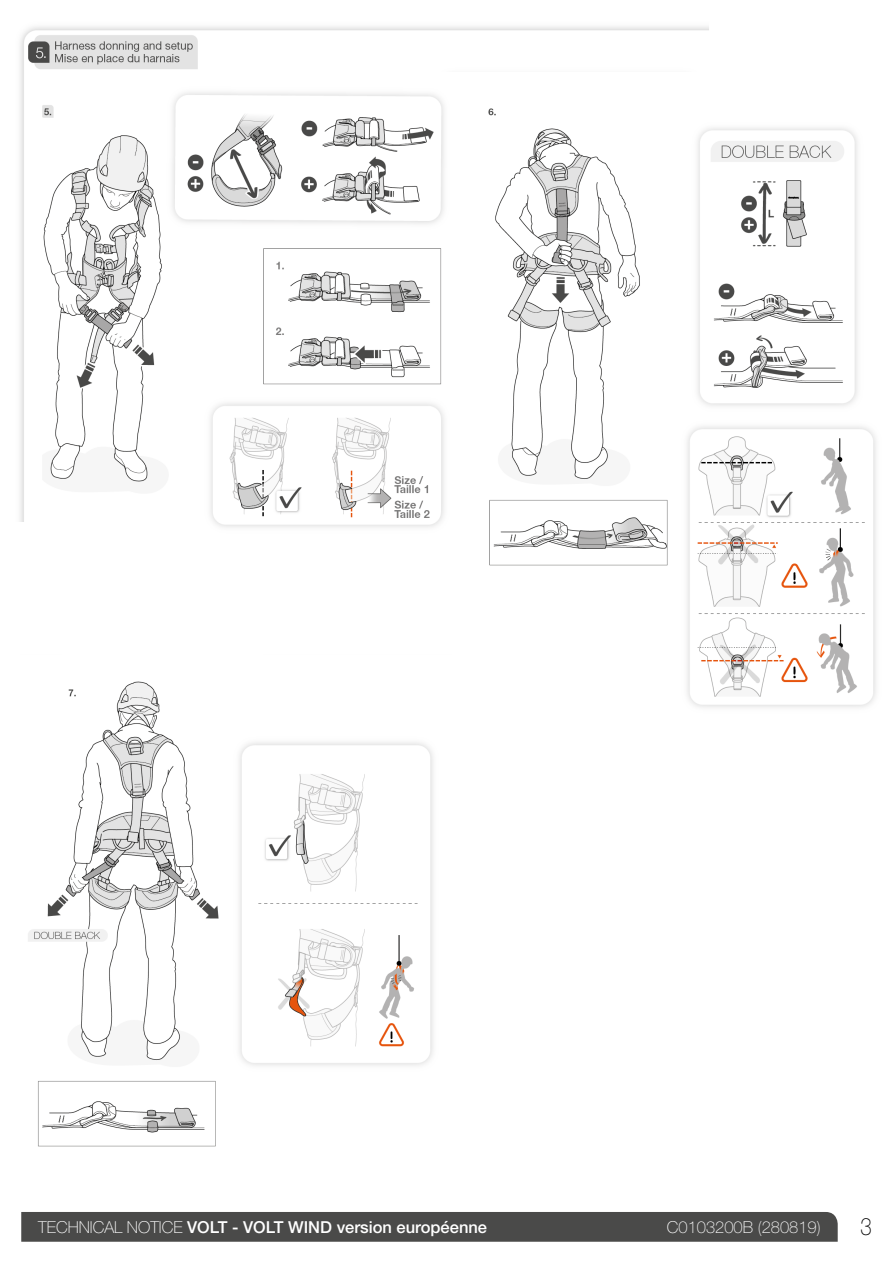
<style>
.page{position:relative;width:893px;height:1263px;background:#fff}
.page>*{position:absolute;margin:0;border:0;box-sizing:border-box;transform-origin:0 0}
.t1{font:100 24px "Helvetica Neue LT Pro";color:#000;scale:.85 1}
.t2{font:500 16.5px "Helvetica Neue LT Pro";color:#fff}
.t3{font:100 16.5px "Helvetica Neue LT Pro";color:#fff}
.s1{font-weight:100}
</style>
<div class="page">
<div style="left:21px;top:1212px;width:817px;height:30px;background:#4a4a49"></div>
<img style="left:20px;top:26px;width:689px;height:496px">
<img style="left:28px;top:681px;width:405px;height:466px">
<img style="left:480px;top:74px;width:378px;height:492px">
<img style="left:679px;top:415px;width:197px;height:293px">
<p class="t2" style="left:38px;top:1217px;width:450px"><span class="s1">TECHNICAL NOTICE</span> VOLT - VOLT WIND version européenne</p>
<p class="t3" style="left:667px;top:1217px;width:155px">C0103200B (280819)</p>
<h1 class="t1" style="left:860px;top:1212px;width:15px">3</h1>
</div>
